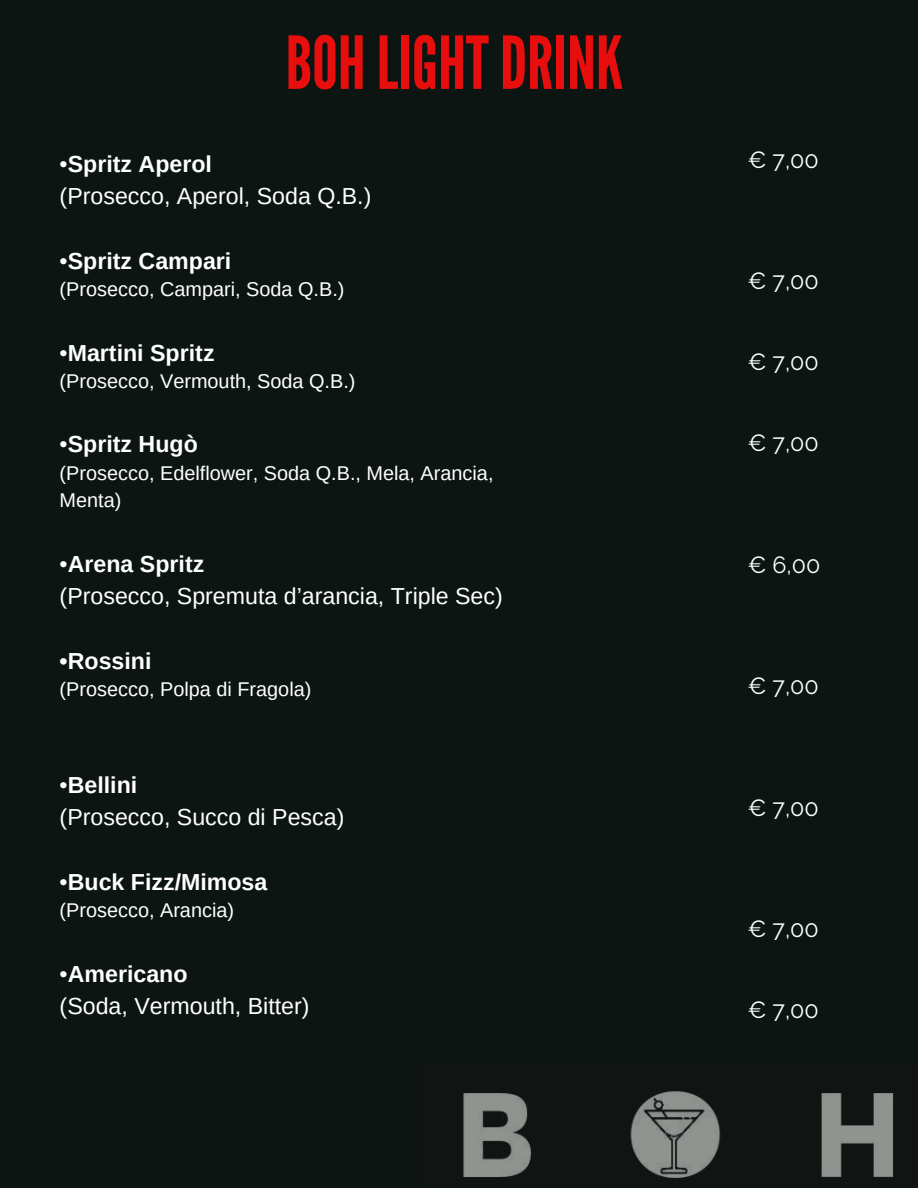
<style>
.page{position:relative;width:918px;height:1188px;background:#0c1512}
.page>*{position:absolute;margin:0;border:0;box-sizing:border-box;transform-origin:0 0}
.t1{font:72.9px "League Gothic";color:#e70e0d}
.t2{font:23.4px "Raleway";color:#fff}
.t3{font:23.25px "Arimo";color:#fff}
.t4{font:700 23.25px "Arimo";color:#fff}
.t5{font:19.95px/27.3px "Arimo";color:#fff}
.s1{font-weight:400}
</style>
<div class="page">
<img style="left:463px;top:1091px;width:431px;height:87px">
<p class="t1" style="left:286px;top:21px;width:339px">BOHLIGHTDRINK</p>
<p class="t4" style="left:60px;top:151px;width:154px"><span class="s1">•</span>Spritz Aperol</p>
<p class="t3" style="left:60px;top:183px;width:313px">(Prosecco, Aperol, Soda Q.B.)</p>
<p class="t4" style="left:60px;top:248px;width:173px"><span class="s1">•</span>Spritz Campari</p>
<p class="t5" style="left:60px;top:275px;width:286px">(Prosecco, Campari, Soda Q.B.)</p>
<p class="t4" style="left:60px;top:339px;width:156px"><span class="s1">•</span>Martini Spritz</p>
<p class="t5" style="left:60px;top:367px;width:297px">(Prosecco, Vermouth, Soda Q.B.)</p>
<p class="t4" style="left:60px;top:431px;width:140px"><span class="s1">•</span>Spritz Hugò</p>
<p class="t5" style="left:60px;top:459px;width:435px">(Prosecco, Edelflower, Soda Q.B., Mela, Arancia,<br>Menta)</p>
<p class="t4" style="left:60px;top:551px;width:146px"><span class="s1">•</span>Arena Spritz</p>
<p class="t3" style="left:60px;top:583px;width:445px">(Prosecco, Spremuta d’arancia, Triple Sec)</p>
<p class="t4" style="left:60px;top:648px;width:93px">•Rossini</p>
<p class="t5" style="left:60px;top:675px;width:253px">(Prosecco, Polpa di Fragola)</p>
<p class="t4" style="left:60px;top:772px;width:79px"><span class="s1">•</span>Bellini</p>
<p class="t3" style="left:60px;top:804px;width:286px">(Prosecco, Succo di Pesca)</p>
<p class="t4" style="left:60px;top:869px;width:209px"><span class="s1">•</span>Buck Fizz/Mimosa</p>
<p class="t5" style="left:60px;top:897px;width:176px">(Prosecco, Arancia)</p>
<p class="t4" style="left:60px;top:961px;width:129px"><span class="s1">•</span>Americano</p>
<p class="t3" style="left:60px;top:993px;width:251px">(Soda, Vermouth, Bitter)</p>
<p class="t2" style="left:748px;top:146px;width:72px">€ 7,00</p>
<p class="t2" style="left:748px;top:267px;width:72px">€ 7,00</p>
<p class="t2" style="left:748px;top:348px;width:72px">€ 7,00</p>
<p class="t2" style="left:748px;top:429px;width:72px">€ 7,00</p>
<p class="t2" style="left:748px;top:551px;width:74px">€ 6,00</p>
<p class="t2" style="left:748px;top:672px;width:72px">€ 7,00</p>
<p class="t2" style="left:748px;top:794px;width:72px">€ 7,00</p>
<p class="t2" style="left:748px;top:915px;width:72px">€ 7,00</p>
<p class="t2" style="left:748px;top:996px;width:72px">€ 7,00</p>
</div>
